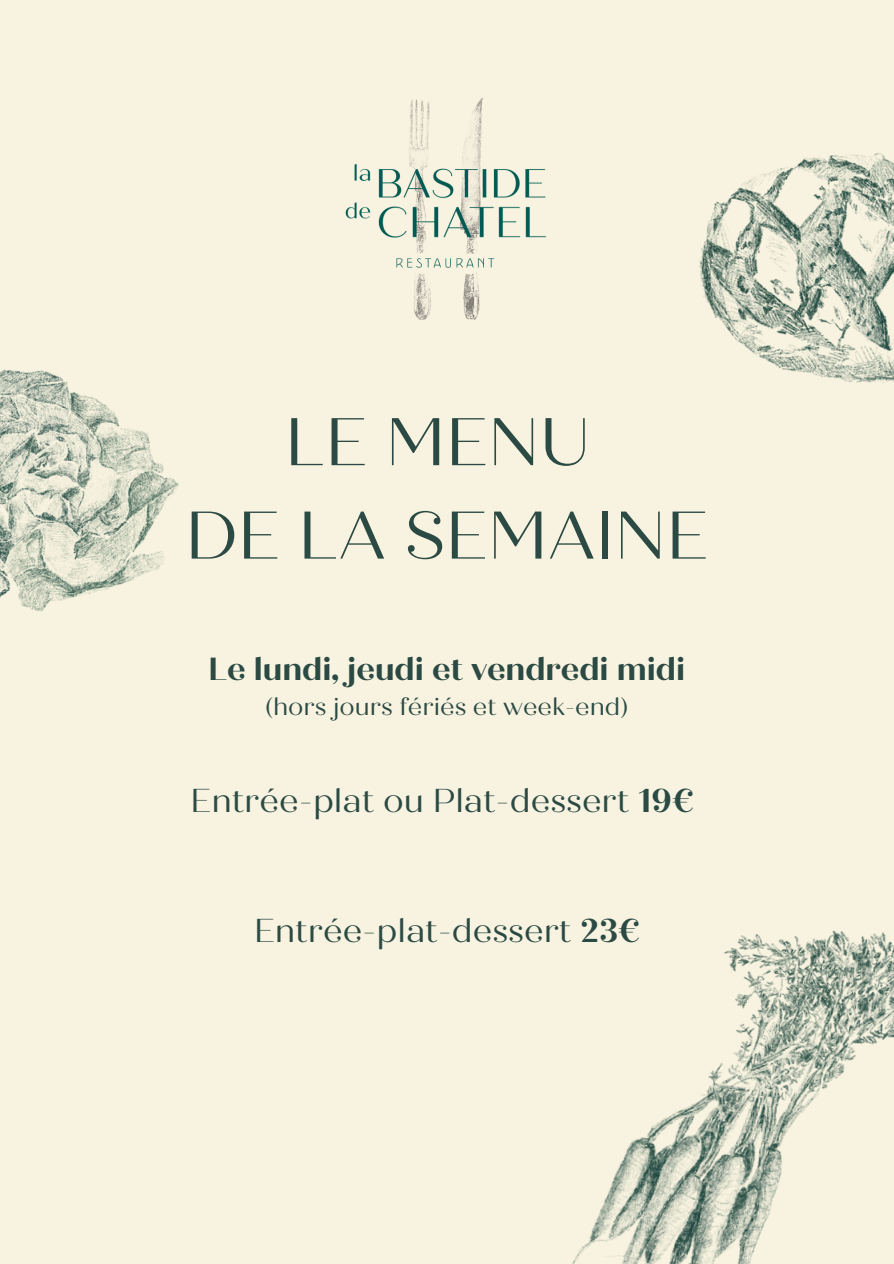
<style>
.page{position:relative;width:894px;height:1264px;background:#fff}
.page>*{position:absolute;margin:0;border:0;box-sizing:border-box;transform-origin:0 0}
.t1{font:67.2px/93.3px "Quiche Display";color:#2b4a43;text-align:center}
.t2{font:33px "Quiche Display";color:#2b4a43}
.t3{font:700 31.95px "Quiche Display";color:#2b4a43}
.t4{font:24.45px "Quiche Display";color:#2b4a43}
.s1{font-weight:700}
</style>
<div class="page">
<div style="left:0;top:0;width:893px;height:1263px;background:#f8f3e0"></div>
<img style="left:0;top:369px;width:179px;height:243px">
<img style="left:572px;top:930px;width:321px;height:333px">
<img style="left:699px;top:153px;width:194px;height:230px">
<img style="left:345px;top:97px;width:202px;height:223px">
<p class="t1" style="left:185px;top:396px;width:524px">LE MENU<br>DE LA SEMAINE</p>
<p class="t3" style="left:208px;top:650px;width:478px">Le lundi, jeudi et vendredi midi</p>
<p class="t4" style="left:265px;top:692px;width:365px">(hors jours fériés et week-end)</p>
<h1 class="t2" style="left:190px;top:780px;width:505px">Entrée-plat ou Plat-dessert <span class="s1">19€</span></h1>
<p class="t2" style="left:254px;top:911px;width:387px">Entrée-plat-dessert <span class="s1">23€</span></p>
</div>
